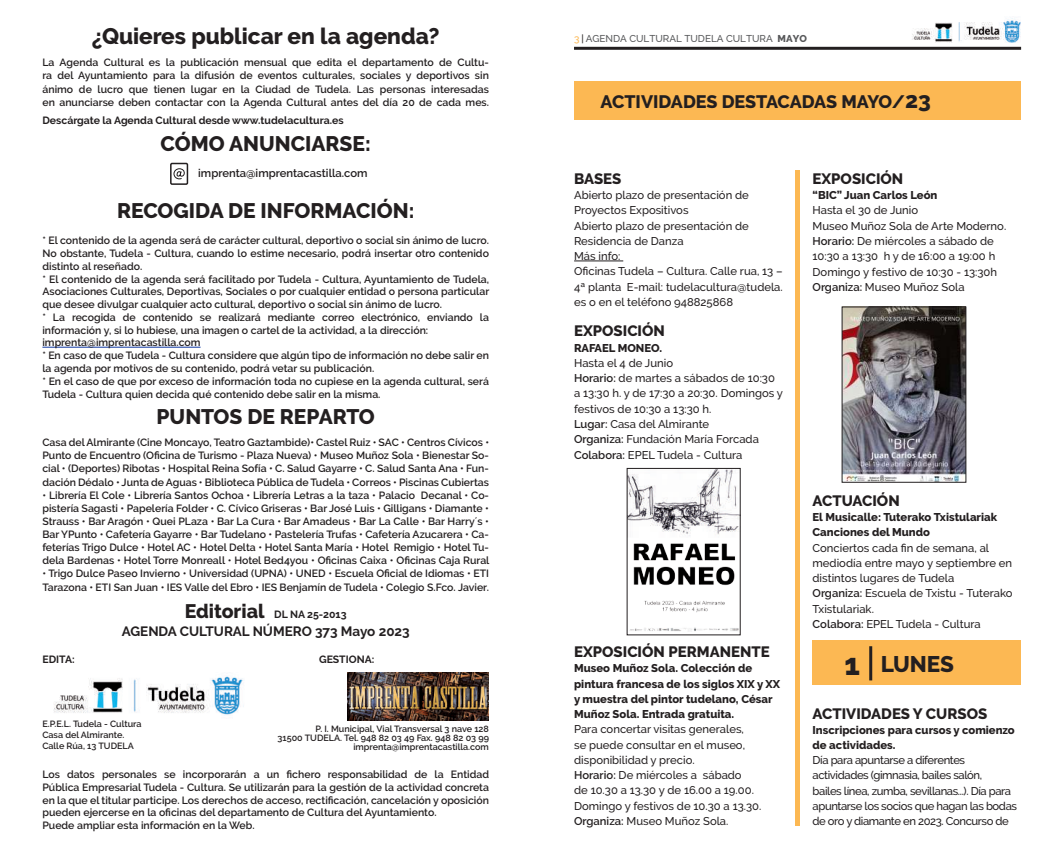
<style>
.page{position:relative;width:1063px;height:851px;background:#fff}
.page>*{position:absolute;margin:0;border:0;box-sizing:border-box;transform-origin:0 0}
.t1{font:800 22.5px "Raleway";color:#231f20}
.t2{font:800 21px "Raleway";color:#231f20}
.t3{font:800 18px "Raleway";letter-spacing:-.01em;color:#231f20}
.t4{font:800 15px "Raleway";color:#231f20}
.t5{font:700 13.5px "Raleway";color:#231f20}
.t6{font:500 11.25px/15.3px "Raleway";color:#231f20}
.t7{font:800 11.25px/15.3px "Raleway";color:#231f20}
.t8{font:500 11.25px/15.1px "Raleway";letter-spacing:-.035em;color:#231f20}
.t9{font:600 11.25px "Raleway";color:#231f20}
.t10{font:600 10.5px/12.8px "Raleway";color:#231f20;text-align:justify}
.t11{font:700 10.5px "Raleway";color:#231f20}
.t12{font:500 9.9px "Raleway";color:#57585a}
.t13{font:600 9px/10.8px "Raleway";color:#231f20}
.s1{font-weight:800;font-size:19.5px}
.s2{color:#fcb853}
.s3{color:#231f20}
.s4{font-weight:800}
.s5{font-size:22.5px}
.s6{font-weight:600}
.s7{font-size:30px}
</style>
<div class="page">
<hr style="left:574px;top:47px;width:447px;height:3px;background:#231f20">
<img style="left:912px;top:17px;width:108px;height:26px">
<hr style="left:795px;top:170px;width:4px;height:655px;background:#fcb853">
<div style="left:574px;top:81px;width:446px;height:38px;background:#fcb853"></div>
<hr style="left:574px;top:260px;width:49px;height:1px;background:#231f20">
<hr style="left:42px;top:347px;width:159px;height:1px;background:#0d36a1">
<svg style="left:173px;top:168px;width:12px;height:12px"></svg>
<div style="left:170px;top:163px;width:18px;height:22px;border:2px solid #231f20"></div>
<img style="left:347px;top:672px;width:142px;height:48px">
<img style="left:54px;top:676px;width:190px;height:39px">
<img style="left:629px;top:470px;width:110px;height:162px">
<img style="left:844px;top:309px;width:120px;height:171px">
<div style="left:842px;top:307px;width:124px;height:175px;border:1px solid #231f20"></div>
<div style="left:813px;top:640px;width:208px;height:45px;background:#fcb853"></div>
<hr style="left:869px;top:646px;width:3px;height:34px;background:#231f20">
<h1 class="t1" style="left:92px;top:23px;width:349px">¿Quieres publicar en la agenda?</h1>
<p class="t10" style="left:42px;top:55px;width:448px;line-height:13.5px">La Agenda Cultural es la publicación mensual que edita el departamento de Cultu&shy;ra del Ayuntamiento para la difusión de eventos culturales, sociales y deportivos sin ánimo de lucro que tienen lugar en la Ciudad de Tudela. Las personas interesadas en anunciarse deben contactar con la Agenda Cultural antes del día 20 de cada mes.</p>
<p class="t11" style="left:42px;top:114px;width:303px">Descárgate la Agenda Cultural desde www.tudelacultura.es</p>
<h2 class="t2" style="left:161px;top:131px;width:212px">CÓMO ANUNCIARSE:</h2>
<p class="t9" style="left:198px;top:166px;width:171px">imprenta@imprentacastilla.com</p>
<h2 class="t2" style="left:117px;top:199px;width:299px">RECOGIDA DE INFORMACIÓN:</h2>
<p class="t10" style="left:42px;top:234px;width:448px;text-align:left">* El contenido de la agenda será de carácter cultural, deportivo o social sin ánimo de lucro.<br>No obstante, Tudela - Cultura, cuando lo estime necesario, podrá insertar otro contenido distinto al reseñado.<br>* El contenido de la agenda será facilitado por Tudela - Cultura, Ayuntamiento de Tudela, Asociaciones Culturales, Deportivas, Sociales o por cualquier entidad o persona particular que desee divulgar cualquier acto cultural, deportivo o social sin ánimo de lucro.<br>* La recogida de contenido se realizará mediante correo electrónico, enviando la información y, si lo hubiese, una imagen o cartel de la actividad, a la dirección: imprenta@imprentacastilla.com<br>* En caso de que Tudela - Cultura considere que algún tipo de información no debe salir en la agenda por motivos de su contenido, podrá vetar su publicación.<br>* En el caso de que por exceso de información toda no cupiese en la agenda cultural, será Tudela - Cultura quien decida qué contenido debe salir en la misma.</p>
<h2 class="t2" style="left:157px;top:405px;width:220px">PUNTOS DE REPARTO</h2>
<p class="t10" style="left:42px;top:436px;width:448px;line-height:13.2px">Casa del Almirante (Cine Moncayo, Teatro Gaztambide)• Castel Ruiz • SAC • Centros Cívicos • Punto de Encuentro (Oficina de Turismo - Plaza Nueva) • Museo Muñoz Sola • Bienestar So&shy;cial • (Deportes) Ribotas • Hospital Reina Sofía • C. Salud Gayarre • C. Salud Santa Ana • Fun&shy;dación Dédalo • Junta de Aguas • Biblioteca Pública de Tudela • Correos • Piscinas Cubiertas</p>
<p class="t10" style="left:42px;top:488px;width:448px;line-height:13.2px">• Librería El Cole • Librería Santos Ochoa • Librería Letras a la taza • Palacio Decanal • Co&shy;pistería Sagasti • Papelería Folder • C. Cívico Griseras • Bar José Luis • Gilligans • Diamante • Strauss • Bar Aragón • Quei PLaza • Bar La Cura • Bar Amadeus • Bar La Calle • Bar Harry´s • Bar YPunto • Cafetería Gayarre • Bar Tudelano • Pastelería Trufas • Cafetería Azucarera • Ca&shy;feterías Trigo Dulce • Hotel AC • Hotel Delta • Hotel Santa María • Hotel Remigio • Hotel Tu&shy;dela Bardenas • Hotel Torre Monreall • Hotel Bed4you • Oficinas Caixa • Oficinas Caja Rural</p>
<p class="t10" style="left:42px;top:567px;width:448px;line-height:13.5px">• Trigo Dulce Paseo Invierno • Universidad (UPNA) • UNED • Escuela Oficial de Idiomas • ETI<br>Tarazona • ETI San Juan • IES Valle del Ebro • IES Benjamín de Tudela • Colegio S.Fco. Javier.</p>
<p class="t11" style="left:185px;top:608px;width:163px"><span class="s1">Editorial</span> DL NA 25-2013</p>
<p class="t5" style="left:122px;top:623px;width:290px">AGENDA CULTURAL NÚMERO 373 Mayo 2023</p>
<p class="t11" style="left:42px;top:653px;width:34px">EDITA:</p>
<p class="t11" style="left:319px;top:653px;width:57px">GESTIONA:</p>
<p class="t13" style="left:42px;top:718px;width:101px">E.P.E.L. Tudela - Cultura<br>Casa del Almirante.<br>Calle Rúa, 13 TUDELA</p>
<p class="t13" style="left:278px;top:724px;width:213px;line-height:9px;text-align:right">P. I. Municipal, Vial Transversal 3 nave 128<br>31500 TUDELA. Tel. 948 82 03 49 Fax. 948 82 03 99 imprenta@imprentacastilla.com</p>
<p class="t10" style="left:42px;top:768px;width:448px;text-align:left">Los datos personales se incorporarán a un fichero responsabilidad de la Entidad Pública Empresarial Tudela - Cultura. Se utilizarán para la gestión de la actividad concreta en la que el titular participe. Los derechos de acceso, rectificación, cancelación y oposición pueden ejercerse en la oficinas del departamento de Cultura del Ayuntamiento.<br>Puede ampliar esta información en la Web.</p>
<p class="t12" style="left:574px;top:32px;width:234px"><span class="s2">3</span> <span class="s3">|</span> AGENDA CULTURAL TUDELA CULTURA <span class="s4">MAYO</span></p>
<h3 class="t3" style="left:601px;top:92px;width:332px">ACTIVIDADES DESTACADAS MAYO/<span class="s5">23</span></h3>
<h3 class="t4" style="left:574px;top:170px;width:49px">BASES</h3>
<p class="t6" style="left:574px;top:187px;width:210px">Abierto plazo de presentación de<br>Proyectos Expositivos<br>Abierto plazo de presentación de<br>Residencia de Danza<br>Más info:<br>Oficinas Tudela – Cultura. Calle rua, 13 –<br>4ª planta E-mail: tudelacultura@tudela. es o en el teléfono 948825868</p>
<h3 class="t4" style="left:574px;top:322px;width:92px">EXPOSICIÓN</h3>
<p class="t7" style="left:574px;top:340px;width:89px">RAFAEL MONEO.</p>
<p class="t6" style="left:574px;top:355px;width:210px">Hasta el 4 de Junio<br><span class="s6">Horario:</span> de martes a sábados de 10:30 a 13:30 h. y de 17:30 a 20:30. Domingos y festivos de 10:30 a 13:30 h.<br><span class="s6">Lugar:</span> Casa del Almirante<br><span class="s6">Organiza:</span> Fundación María Forcada<br><span class="s6">Colabora:</span> EPEL Tudela - Cultura</p>
<h3 class="t4" style="left:574px;top:643px;width:197px">EXPOSICIÓN PERMANENTE</h3>
<p class="t7" style="left:574px;top:660px;width:207px">Museo Muñoz Sola. Colección de pintura francesa de los siglos XIX y XX y muestra del pintor tudelano, César Muñoz Sola. Entrada gratuita.</p>
<p class="t6" style="left:574px;top:721px;width:189px">Para concertar visitas generales,<br>se puede consultar en el museo, disponibilidad y precio.<br><span class="s6">Horario:</span> De miércoles a sábado<br>de 10.30 a 13.30 y de 16.00 a 19.00.<br>Domingo y festivos de 10.30 a 13.30.<br><span class="s6">Organiza:</span> Museo Muñoz Sola.</p>
<h3 class="t4" style="left:813px;top:170px;width:92px">EXPOSICIÓN</h3>
<p class="t7" style="left:813px;top:187px;width:126px">“BIC” Juan Carlos León</p>
<p class="t6" style="left:813px;top:203px;width:195px">Hasta el 30 de Junio<br>Museo Muñoz Sola de Arte Moderno.<br><span class="s6">Horario:</span> De miércoles a sábado de<br>10:30 a 13:30 h y de 16:00 a 19:00 h<br>Domingo y festivo de 10:30 - 13:30h<br><span class="s6">Organiza:</span> Museo Muñoz Sola</p>
<h3 class="t4" style="left:813px;top:491px;width:89px">ACTUACIÓN</h3>
<p class="t7" style="left:813px;top:509px;width:186px">El Musicalle: Tuterako Txistulariak<br>Canciones del Mundo</p>
<p class="t6" style="left:813px;top:540px;width:202px">Conciertos cada fin de semana, al mediodía entre mayo y septiembre en distintos lugares de Tudela<br><span class="s6">Organiza:</span> Escuela de Txistu - Tuterako<br>Txistulariak.<br><span class="s6">Colabora:</span> EPEL Tudela - Cultura</p>
<h1 class="t1" style="left:845px;top:651px;width:111px"><span class="s7">1</span> LUNES</h1>
<h3 class="t4" style="left:813px;top:705px;width:176px">ACTIVIDADES Y CURSOS</h3>
<p class="t7" style="left:813px;top:722px;width:204px">Inscripciones para cursos y comienzo de actividades.</p>
<p class="t8" style="left:813px;top:752px;width:206px">Día para apuntarse a diferentes actividades (gimnasia, bailes salón,<br>bailes línea, zumba, sevillanas...). Día para apuntarse los socios que hagan las bodas de oro y diamante en 2023. Concurso de</p>
</div>
